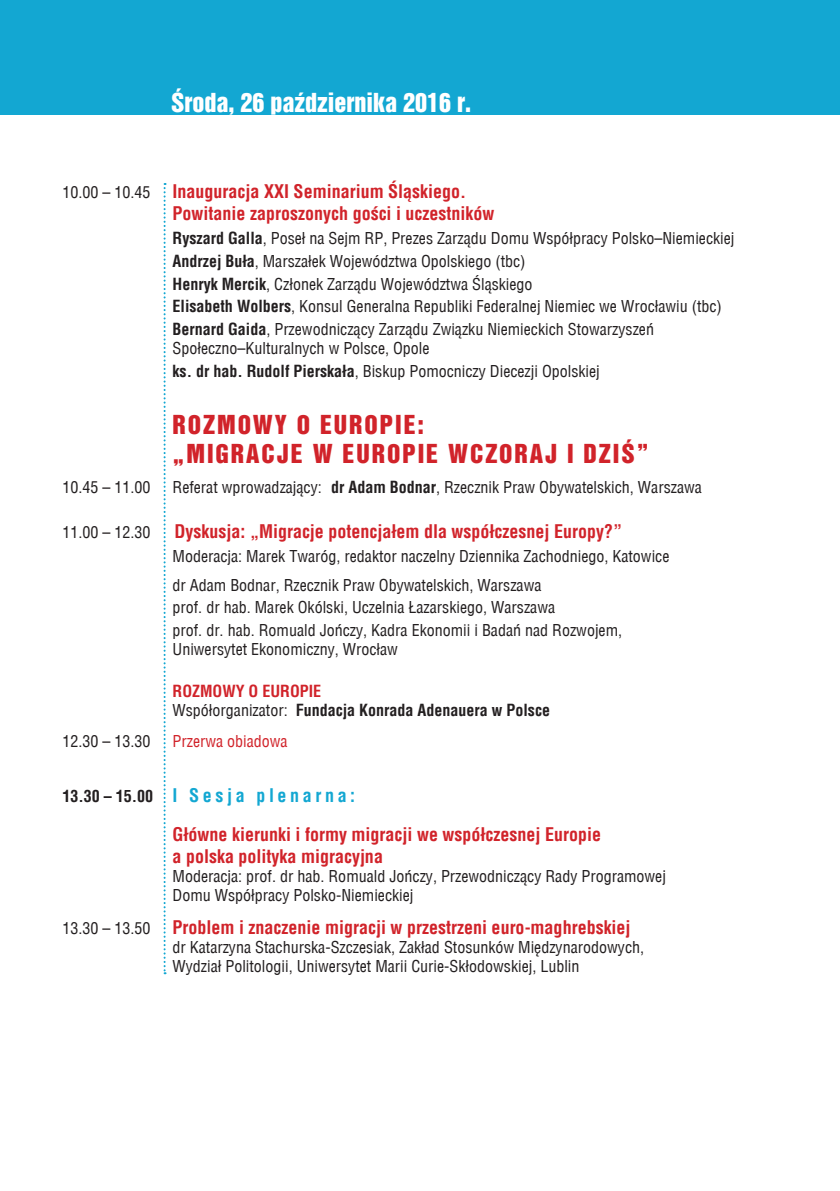
<style>
.page{position:relative;width:840px;height:1191px;background:#fff}
.page>*{position:absolute;margin:0;border:0;box-sizing:border-box;transform-origin:0 0}
.t1{font:24px/28.8px "Switzerland Inserat";letter-spacing:.08em;color:#d1232a}
.t2{font:24px "Switzerland Inserat";color:#fff}
.t3{font:700 18px/21.6px "Switzerland Condensed";color:#d1232a}
.t4{font:16px/22.6px "Switzerland Condensed";color:#231f20}
.t5{font:700 16px/19.2px "Switzerland Condensed";color:#231f20}
.t6{font:16px "Switzerland Condensed";color:#d1232a}
.s1{font-weight:400;font-size:16px;color:#231f20}
.s2{font-weight:700}
.s3{color:#d1232a}
.s4{font-weight:400}
.s5{font-size:16px;color:#231f20}
.s6{color:#13a7d2}
</style>
<div class="page">
<hr style="left:839px;top:115px;width:1px;height:1076px;background:#f6e4dd">
<hr style="left:839px;top:0;width:1px;height:115px;background:#d1232a">
<div style="left:0;top:0;width:839px;height:115px;background:#13a7d2"></div>
<svg style="left:163px;top:183px;width:2px;height:791px"></svg>
<h1 class="t2" style="left:171px;top:87px;width:301px">ŚRODA, 26 PAŹDZIERNIKA 2016 R.</h1>
<p class="t3" style="left:172px;top:181px;width:323px;text-indent:-110px"><span class="s1">10.00 – 10.45</span> Inauguracja XXI Seminarium Śląskiego.<br>Powitanie zaproszonych gości i uczestników</p>
<p class="t4" style="left:172px;top:227px;width:563px"><span class="s2">Ryszard Galla</span>, Poseł na Sejm RP, Prezes Zarządu Domu Współpracy Polsko–Niemieckiej <span class="s2">Andrzej Buła</span>, Marszałek Województwa Opolskiego (tbc)<br><span class="s2">Henryk Mercik</span>, Członek Zarządu Województwa Śląskiego<br><span class="s2">Elisabeth Wolbers</span>, Konsul Generalna Republiki Federalnej Niemiec we Wrocławiu (tbc)<br><span class="s2">Bernard Gaida</span>, Przewodniczący Zarządu Związku Niemieckich Stowarzyszeń</p>
<p class="t4" style="left:172px;top:337px;width:428px">Społeczno–Kulturalnych w Polsce, Opole<br><span class="s2">ks. dr hab. Rudolf Pierskała</span>, Biskup Pomocniczy Diecezji Opolskiej</p>
<h1 class="t1" style="left:172px;top:410px;width:477px">ROZMOWY O EUROPIE:<br>„MIGRACJE W EUROPIE WCZORAJ I DZIŚ”</h1>
<p class="t4" style="left:62px;top:476px;width:89px">10.45 – 11.00</p>
<p class="t4" style="left:172px;top:476px;width:530px">Referat wprowadzający: <span class="s2">dr Adam Bodnar</span>, Rzecznik Praw Obywatelskich, Warszawa</p>
<p class="t4" style="left:62px;top:520px;width:89px">11.00 – 12.30</p>
<p class="t3" style="left:174px;top:520px;width:449px">Dyskusja: „Migracje potencjałem dla współczesnej Europy?”</p>
<p class="t4" style="left:172px;top:542px;width:498px;line-height:28.2px">Moderacja: Marek Twaróg, redaktor naczelny Dziennika Zachodniego, Katowice dr Adam Bodnar, Rzecznik Praw Obywatelskich, Warszawa</p>
<p class="t4" style="left:172px;top:596px;width:451px">prof. dr hab. Marek Okólski, Uczelnia Łazarskiego, Warszawa<br>prof. dr. hab. Romuald Jończy, Kadra Ekonomii i Badań nad Rozwojem,</p>
<p class="t4" style="left:172px;top:638px;width:227px">Uniwersytet Ekonomiczny, Wrocław</p>
<p class="t5" style="left:172px;top:681px;width:379px"><span class="s3">Rozmowy o Europie<br></span><span class="s4">Współorganizator:</span> Fundacja Konrada Adenauera w Polsce</p>
<p class="t4" style="left:62px;top:729px;width:89px">12.30 – 13.30</p>
<p class="t6" style="left:172px;top:731px;width:117px">Przerwa obiadowa</p>
<p class="t3" style="left:172px;top:776px;width:430px;line-height:38.6px;text-indent:-110px"><span class="s5">13.30 – 15.00</span> <span class="s6">I Sesja plenarna:<br></span>Główne kierunki i formy migracji we współczesnej Europie</p>
<p class="t3" style="left:172px;top:845px;width:212px">a polska polityka migracyjna</p>
<p class="t4" style="left:172px;top:866px;width:494px;line-height:19.2px">Moderacja: prof. dr hab. Romuald Jończy, Przewodniczący Rady Programowej<br>Domu Współpracy Polsko-Niemieckiej</p>
<p class="t3" style="left:62px;top:916px;width:569px"><span class="s1">13.30 – 13.50</span> Problem i znaczenie migracji w przestrzeni euro-maghrebskiej</p>
<p class="t4" style="left:172px;top:937px;width:473px;line-height:19.2px">dr Katarzyna Stachurska-Szczesiak, Zakład Stosunków Międzynarodowych,<br>Wydział Politologii, Uniwersytet Marii Curie-Skłodowskiej, Lublin</p>
</div>
